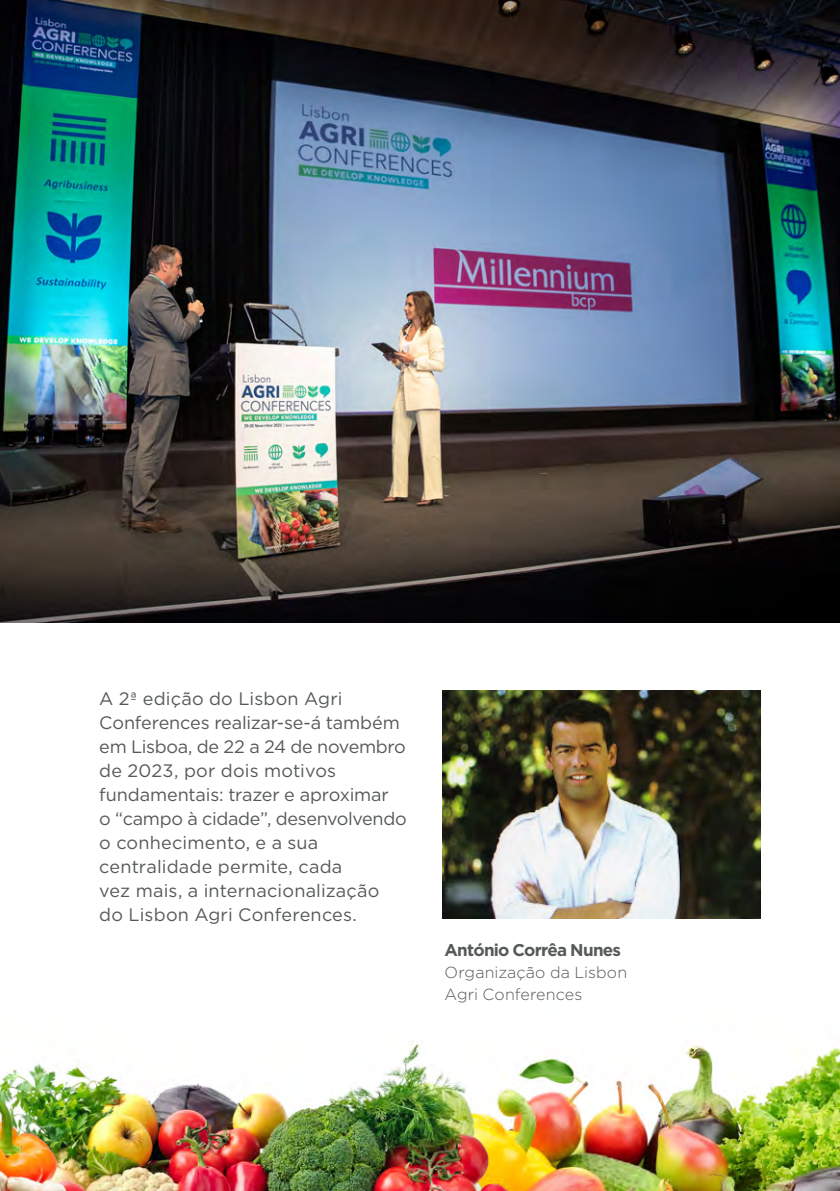
<style>
.page{position:relative;width:840px;height:1191px;background:#fff}
.page>*{position:absolute;margin:0;border:0;box-sizing:border-box;transform-origin:0 0}
.Texto_Corrido{font:18px/24px "Gotham";color:#56595a}
.t1{font:700 17px "Gotham";letter-spacing:-.045em;color:#56595a}
.t2{font:300 16px/22px "Gotham";letter-spacing:.005em;color:#56595a}
</style>
<div class="page">
<img style="left:0;top:0;width:839px;height:623px">
<img style="left:0;top:1041px;width:839px;height:150px">
<img style="left:442px;top:690px;width:318px;height:228px">
<p class="Texto_Corrido" style="left:99px;top:686px;width:309px">A 2ª edição do Lisbon Agri<br>Conferences realizar-se-á também em Lisboa, de 22 a 24 de novembro de 2023, por dois motivos fundamentais: trazer e aproximar<br>o “campo à cidade”, desenvolvendo o conhecimento, e a sua centralidade permite, cada<br>vez mais, a internacionalização do Lisbon Agri Conferences.</p>
<p class="t1" style="left:444px;top:939px;width:178px">António Corrêa Nunes</p>
<p class="t2" style="left:444px;top:961px;width:184px">Organização da Lisbon<br>Agri Conferences</p>
</div>
